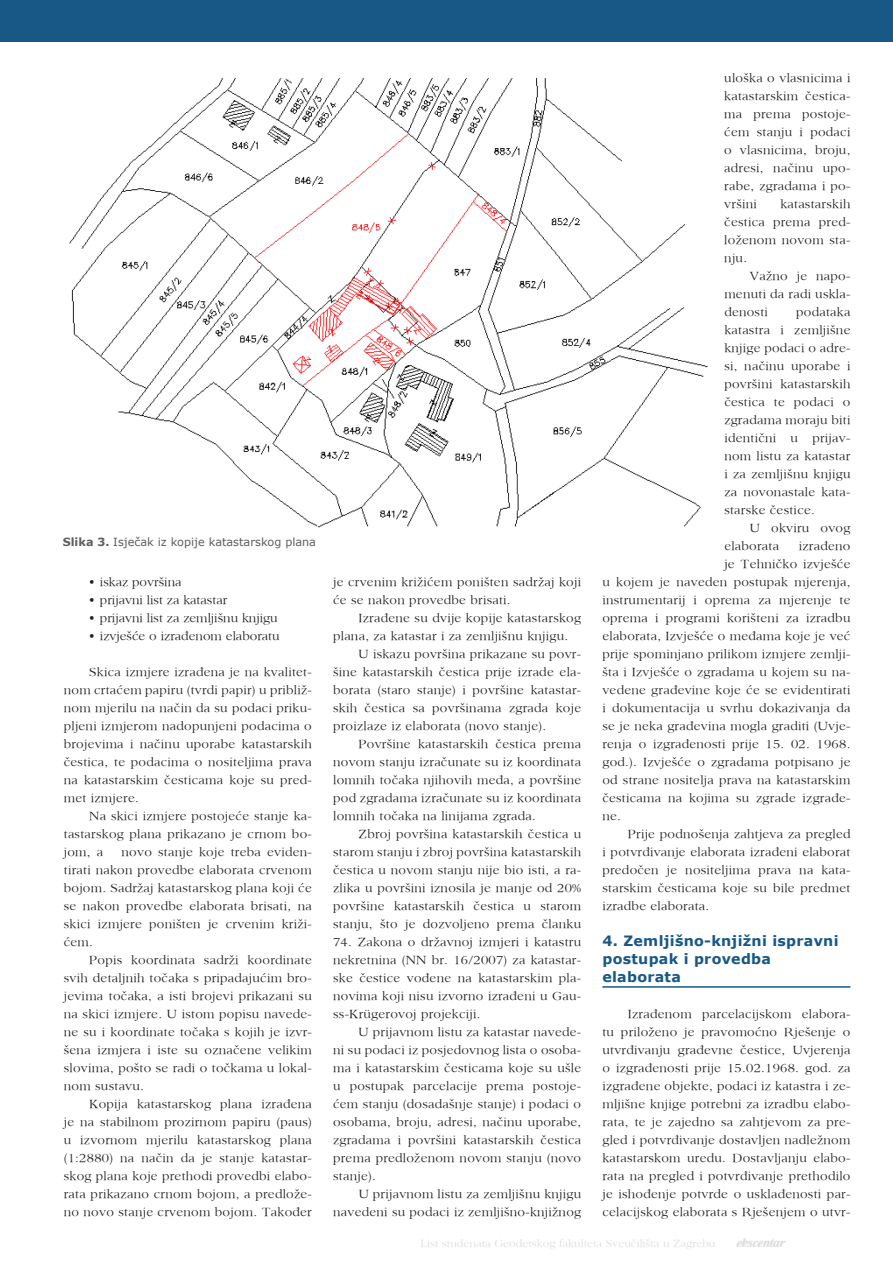
<style>
.page{position:relative;width:893px;height:1263px;background:#fff}
.page>*{position:absolute;margin:0;border:0;box-sizing:border-box;transform-origin:0 0}
.t1{font:700 14.25px/18px "Verdana";letter-spacing:.02em;color:#175887}
.t2{font:12.75px/18px "Sanford";letter-spacing:.02em;color:#231f20;text-align:justify}
.t3{font:12.75px "Sanford";color:#231f20}
.t4{font:12.75px "Flamenco D";color:#dcdddf}
.t5{font:11.25px "Sanford";color:#dcdddf}
.t6{font:11.25px "Verdana";color:#605e5f}
.s1{font-weight:700}
</style>
<div class="page">
<hr style="left:602px;top:986px;width:248px;height:2px;background:#175887">
<div style="left:0;top:0;width:893px;height:42px;background:#175887"></div>
<img style="left:69px;top:78px;width:639px;height:450px">
<p class="t6" style="left:63px;top:535px;width:255px"><span class="s1">Slika 3.</span> Isječak iz kopije katastarskog plana</p>
<p class="t3" style="left:89px;top:574px;width:94px">• iskaz površina</p>
<p class="t3" style="left:89px;top:592px;width:140px">• prijavni list za katastar</p>
<p class="t3" style="left:89px;top:610px;width:190px">• prijavni list za zemljišnu knjigu</p>
<p class="t3" style="left:89px;top:628px;width:192px">• izvješće o izrađenom elaboratu</p>
<p class="t2" style="left:64px;top:662px;width:250px;text-indent:26px">Skica izmjere izrađena je na kvalitet&shy;nom crtaćem papiru (tvrdi papir) u približ&shy;nom mjerilu na način da su podaci priku&shy;pljeni izmjerom nadopunjeni podacima o brojevima i načinu uporabe katastarskih čestica, te podacima o nositeljima prava na katastarskim česticama koje su pred&shy;met izmjere.</p>
<p class="t2" style="left:64px;top:806px;width:250px;text-indent:26px">Na skici izmjere postojeće stanje ka&shy;tastarskog plana prikazano je crnom bo&shy;jom, a</p>
<p class="t2" style="left:64px;top:842px;width:250px;text-indent:58px">novo stanje koje treba eviden&shy;tirati nakon provedbe elaborata crvenom bojom. Sadržaj katastarskog plana koji će se nakon provedbe elaborata brisati, na skici izmjere poništen je crvenim križi&shy;ćem.</p>
<p class="t2" style="left:64px;top:950px;width:250px;text-indent:26px">Popis koordinata sadrži koordinate svih detaljnih točaka s pripadajućim bro&shy;jevima točaka, a isti brojevi prikazani su na skici izmjere. U istom popisu navede&shy;ne su i koordinate točaka s kojih je izvr&shy;šena izmjera i iste su označene velikim slovima, pošto se radi o točkama u lokal&shy;nom sustavu.</p>
<p class="t2" style="left:64px;top:1094px;width:250px;text-indent:26px">Kopija katastarskog plana izrađena je na stabilnom prozirnom papiru (paus) u izvornom mjerilu katastarskog plana (1:2880) na način da je stanje katastar&shy;skog plana koje prethodi provedbi elabo&shy;rata prikazano crnom bojom, a predlože&shy;no novo stanje crvenom bojom. Također</p>
<p class="t2" style="left:333px;top:572px;width:250px">je crvenim križićem poništen sadržaj koji će se nakon provedbe brisati.</p>
<p class="t2" style="left:333px;top:608px;width:250px;text-indent:26px">Izrađene su dvije kopije katastarskog plana, za katastar i za zemljišnu knjigu.</p>
<p class="t2" style="left:333px;top:644px;width:250px;text-indent:25px">U iskazu površina prikazane su povr&shy;šine katastarskih čestica prije izrade ela&shy;borata (staro stanje) i površine katastar&shy;skih čestica sa površinama zgrada koje proizlaze iz elaborata (novo stanje).</p>
<p class="t2" style="left:333px;top:734px;width:250px;text-indent:26px">Površine katastarskih čestica prema novom stanju izračunate su iz koordinata lomnih točaka njihovih međa, a površine pod zgradama izračunate su iz koordinata lomnih točaka na linijama zgrada.</p>
<p class="t2" style="left:333px;top:824px;width:250px;text-indent:26px">Zbroj površina katastarskih čestica u starom stanju i zbroj površina katastarskih čestica u novom stanju nije bio isti, a ra&shy;zlika u površini iznosila je manje od 20% površine katastarskih čestica u starom stanju, što je dozvoljeno prema članku</p>
<p class="t2" style="left:333px;top:932px;width:250px">74. Zakona o državnoj izmjeri i katastru nekretnina (NN br. 16/2007) za katastar&shy;ske čestice vođene na katastarskim pla&shy;novima koji nisu izvorno izrađeni u Gau&shy;ss-Krügerovoj projekciji.</p>
<p class="t2" style="left:333px;top:1022px;width:250px;text-indent:26px">U prijavnom listu za katastar navede&shy;ni su podaci iz posjedovnog lista o osoba&shy;ma i katastarskim česticama koje su ušle u postupak parcelacije prema postoje&shy;ćem stanju (dosadašnje stanje) i podaci o osobama, broju, adresi, načinu uporabe, zgradama i površini katastarskih čestica prema predloženom novom stanju (novo stanje).</p>
<p class="t2" style="left:333px;top:1185px;width:250px;text-align:right">U prijavnom listu za zemljišnu knjigu navedeni su podaci iz zemljišno-knjižnog</p>
<p class="t2" style="left:724px;top:68px;width:128px">uloška o vlasnicima i katastarskim čestica&shy;ma prema postoje&shy;ćem stanju i podaci o vlasnicima, broju, adresi, načinu upo&shy;rabe, zgradama i po&shy;vršini</p>
<p class="t2" style="left:724px;top:194px;width:128px;text-indent:56px">katastarskih čestica prema pred&shy;loženom novom sta&shy;nju.</p>
<p class="t2" style="left:724px;top:266px;width:128px;text-indent:26px">Važno je napo&shy;menuti da radi uskla&shy;đenosti</p>
<p class="t2" style="left:724px;top:302px;width:128px;text-indent:72px">podataka katastra i zemljišne knjige podaci o adre&shy;si, načinu uporabe i površini katastarskih čestica te podaci o zgradama moraju biti identični u prijav&shy;nom listu za katastar i za zemljišnu knjigu za novonastale kata&shy;starske čestice.</p>
<p class="t2" style="left:724px;top:518px;width:128px;text-indent:26px">U okviru ovog elaborata</p>
<p class="t2" style="left:799px;top:536px;width:53px">izrađeno</p>
<p class="t2" style="left:724px;top:554px;width:128px">je Tehničko izvješće</p>
<p class="t2" style="left:602px;top:572px;width:250px">u kojem je naveden postupak mjerenja,</p>
<p class="t2" style="left:602px;top:590px;width:250px">instrumentarij i oprema za mjerenje te</p>
<p class="t2" style="left:602px;top:608px;width:250px">oprema i programi korišteni za izradbu</p>
<p class="t2" style="left:602px;top:626px;width:250px">elaborata, Izvješće o međama koje je već</p>
<p class="t2" style="left:602px;top:644px;width:250px">prije spominjano prilikom izmjere zemlji-</p>
<p class="t2" style="left:602px;top:662px;width:250px">šta i Izvješće o zgradama u kojem su na-</p>
<p class="t2" style="left:602px;top:680px;width:250px">vedene građevine koje će se evidentirati</p>
<p class="t2" style="left:602px;top:698px;width:250px">i dokumentacija u svrhu dokazivanja da</p>
<p class="t2" style="left:602px;top:716px;width:250px">se je neka građevina mogla graditi (Uvje-</p>
<p class="t2" style="left:602px;top:734px;width:250px">renja o izgrađenosti prije 15. 02. 1968.</p>
<p class="t2" style="left:602px;top:752px;width:250px">god.). Izvješće o zgradama potpisano je</p>
<p class="t2" style="left:602px;top:770px;width:250px">od strane nositelja prava na katastarskim</p>
<p class="t2" style="left:602px;top:788px;width:250px">česticama na kojima su zgrade izgrađe-</p>
<p class="t2" style="left:602px;top:806px;width:20px">ne.</p>
<p class="t2" style="left:628px;top:824px;width:224px">Prije podnošenja zahtjeva za pregled</p>
<p class="t2" style="left:602px;top:842px;width:250px">i potvrđivanje elaborata izrađeni elaborat</p>
<p class="t2" style="left:602px;top:860px;width:250px">predočen je nositeljima prava na kata-</p>
<p class="t2" style="left:602px;top:878px;width:250px">starskim česticama koje su bile predmet</p>
<p class="t2" style="left:602px;top:896px;width:108px">izradbe elaborata.</p>
<p class="t1" style="left:602px;top:932px;width:238px">4. Zemljišno-knjižni ispravni postupak i provedba elaborata</p>
<p class="t2" style="left:602px;top:1004px;width:250px;text-indent:26px">Izrađenom parcelacijskom elabora&shy;tu priloženo je pravomoćno Rješenje o utvrđivanju građevne čestice, Uvjerenja o izgrađenosti prije 15.02.1968. god. za izgrađene objekte, podaci iz katastra i ze&shy;mljišne knjige potrebni za izradbu elabo&shy;rata, te je zajedno sa zahtjevom za pre&shy;gled i potvrđivanje dostavljen nadležnom katastarskom uredu. Dostavljanju elabo&shy;rata na pregled i potvrđivanje prethodilo je ishođenje potvrde o usklađenosti par&shy;celacijskog elaborata s Rješenjem o utvr-</p>
<p class="t5" style="left:420px;top:1237px;width:297px">List studenata Geodetskog fakulteta Sveučilišta u Zagrebu</p>
<p class="t4" style="left:737px;top:1235px;width:50px">ekscentar</p>
</div>
